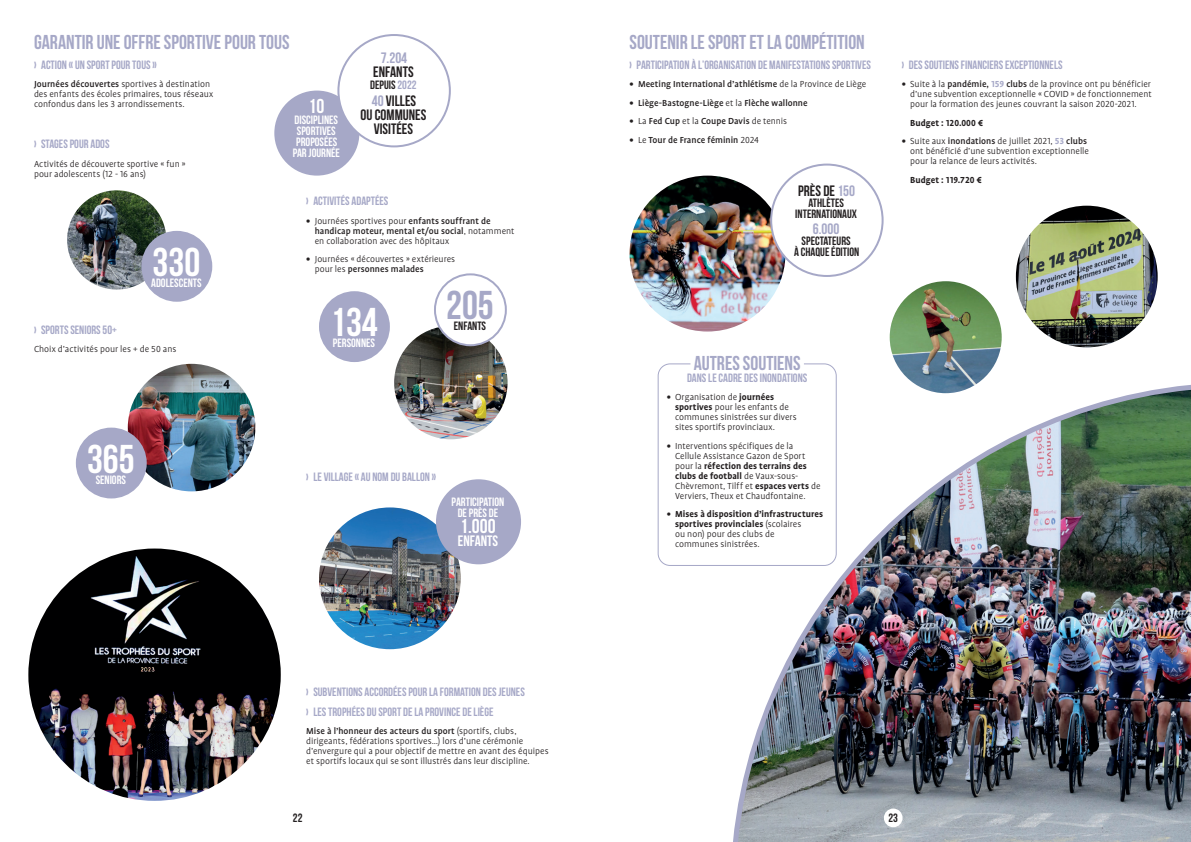
<style>
.page{position:relative;width:1191px;height:842px;background:#fff}
.page>*{position:absolute;margin:0;border:0;box-sizing:border-box;transform-origin:0 0}
.t1{font:700 40px "Bebas Neue";color:#fff}
.t2{font:700 40px "Bebas Neue";color:#a6a8c7}
.t3{font:700 20px "Bebas Neue";color:#a6a8c7}
.t4{font:700 20px "Bebas Neue";color:#fff}
.t5{font:700 15px/14px "Bebas Neue";color:#231f20;text-align:center}
.t6{font:700 15px "Bebas Neue";color:#a6a8c7}
.t7{font:700 15px "Bebas Neue";color:#fff}
.t8{font:700 12px/19.5px "Bebas Neue";color:#a6a8c7}
.t9{font:700 12px/11px "Bebas Neue";color:#fff;text-align:center}
.t10{font:700 12px/11px "Bebas Neue";color:#231f20;text-align:center}
.t11{font:300 10px/10px "Profile OT";color:#231f20}
.t12{font:500 10px "Profile OT";color:#231f20}
.t13{font:700 10px/10px "Profile OT";letter-spacing:.005em;color:#231f20}
.s1{font-weight:500}
.s2{color:#a6a8c7}
.s3{font-weight:700}
.s4{font-weight:300}
.s5{font-weight:700;color:#a6a8c7}
</style>
<div class="page">
<img style="left:733px;top:382px;width:458px;height:460px">
<img style="left:319px;top:507px;width:142px;height:142px;border-radius:71px">
<img style="left:28px;top:548px;width:253px;height:253px;border-radius:126px">
<img style="left:128px;top:364px;width:127px;height:127px;border-radius:64px">
<img style="left:394px;top:326px;width:113px;height:113px;border-radius:57px">
<div style="left:274px;top:91px;width:85px;height:85px;background:#a6a8c7;border-radius:50%"></div>
<div style="left:436px;top:479px;width:85px;height:85px;background:#a6a8c7;border-radius:50%"></div>
<img style="left:67px;top:190px;width:99px;height:100px;border-radius:50px">
<div style="left:141px;top:231px;width:71px;height:71px;background:#a6a8c7;border-radius:50%"></div>
<div style="left:76px;top:428px;width:71px;height:70px;background:#a6a8c7;border-radius:50%"></div>
<div style="left:319px;top:291px;width:71px;height:71px;background:#a6a8c7;border-radius:50%"></div>
<div style="left:435px;top:274px;width:71px;height:71px;background:#fff;border-radius:50%"></div>
<div style="left:434px;top:273px;width:73px;height:73px;border:2px solid #a6a8c7;border-radius:50%"></div>
<div style="left:338px;top:35px;width:112px;height:111px;background:#fff;border-radius:50%"></div>
<div style="left:337px;top:34px;width:114px;height:113px;border:2px solid #a6a8c7;border-radius:50%"></div>
<div style="left:657px;top:363px;width:179px;height:203px;border:1px solid #a6a8c7;border-radius:12px"></div>
<img style="left:629px;top:176px;width:156px;height:155px;border-radius:78px">
<img style="left:1016px;top:206px;width:141px;height:141px;border-radius:71px">
<img style="left:889px;top:281px;width:112px;height:112px;border-radius:56px">
<div style="left:771px;top:165px;width:111px;height:111px;background:#fff;border-radius:50%"></div>
<div style="left:770px;top:164px;width:113px;height:113px;border:2px solid #a6a8c7;border-radius:50%"></div>
<div style="left:884px;top:808px;width:18px;height:19px;background:#fff;border-radius:50%"></div>
<h2 class="t3" style="left:34px;top:31px;width:257px">GARANTIR UNE OFFRE SPORTIVE POUR TOUS</h2>
<p class="t8" style="left:34px;top:54px;width:124px">› ACTION « UN SPORT POUR TOUS»</p>
<p class="t11" style="left:34px;top:79px;width:181px"><span class="s1">Journées découvertes</span> sportives à destination des enfants des écoles primaires, tous réseaux confondus dans les 3 arrondissements.</p>
<h2 class="t4" style="left:308px;top:95px;width:17px">10</h2>
<p class="t9" style="left:293px;top:114px;width:49px">DISCIPLINES<br>SPORTIVES<br>PROPOSÉES<br>PAR JOURNÉE</p>
<p class="t8" style="left:34px;top:134px;width:77px">› STAGES POUR ADOS</p>
<p class="t11" style="left:34px;top:159px;width:153px">Activités de découverte sportive « fun » pour adolescents (12 - 16 ans)</p>
<h3 class="t6" style="left:381px;top:50px;width:28px">7.204</h3>
<h3 class="t5" style="left:373px;top:65px;width:42px">ENFANTS</h3>
<p class="t10" style="left:370px;top:79px;width:48px">DEPUIS<span class="s2">2022</span></p>
<h3 class="t5" style="left:360px;top:94px;width:67px"><span class="s2">40</span> VILLES<br>OU COMMUNES<br>VISITÉES</h3>
<h1 class="t1" style="left:153px;top:240px;width:49px">330</h1>
<p class="t9" style="left:151px;top:277px;width:52px">ADOLESCENTS</p>
<p class="t8" style="left:34px;top:320px;width:84px">› SPORTS SENIORS 50+</p>
<p class="t11" style="left:34px;top:345px;width:144px">Choix d’activités pour les + de 50 ans</p>
<h1 class="t1" style="left:87px;top:437px;width:49px">365</h1>
<p class="t9" style="left:96px;top:474px;width:32px">SENIORS</p>
<p class="t8" style="left:306px;top:191px;width:84px">› ACTIVITÉS ADAPTÉES</p>
<p class="t11" style="left:315px;top:216px;width:201px;text-indent:-8px"><span class="s3">•</span> Journées sportives pour <span class="s1">enfants souffrant de handicap moteur, mental et/ou social</span>, notamment en collaboration avec des hôpitaux</p>
<p class="t11" style="left:315px;top:254px;width:142px;text-indent:-8px"><span class="s3">•</span> Journées « découvertes » extérieures pour les <span class="s1">personnes malades</span></p>
<h1 class="t1" style="left:330px;top:300px;width:49px">134</h1>
<p class="t9" style="left:333px;top:337px;width:44px">PERSONNES</p>
<h1 class="t2" style="left:446px;top:283px;width:49px">205</h1>
<p class="t10" style="left:454px;top:320px;width:34px">ENFANTS</p>
<p class="t8" style="left:306px;top:467px;width:131px">› LE VILLAGE « AU NOM DU BALLON »</p>
<p class="t9" style="left:451px;top:496px;width:54px">PARTICIPATION<br>DE PRÈS DE</p>
<h2 class="t4" style="left:460px;top:515px;width:37px">1.000</h2>
<h3 class="t7" style="left:458px;top:533px;width:42px">ENFANTS</h3>
<p class="t8" style="left:306px;top:682px;width:220px">› SUBVENTIONS ACCORDÉES POUR LA FORMATION DES JEUNES › LES TROPHÉES DU SPORT DE LA PROVINCE DE LIÈGE</p>
<p class="t11" style="left:306px;top:726px;width:244px"><span class="s1">Mise à l’honneur des acteurs du sport</span> (sportifs, clubs, dirigeants, fédérations sportives…) lors d’une cérémonie d’envergure qui a pour objectif de mettre en avant des équipes et sportifs locaux qui se sont illustrés dans leur discipline.</p>
<h2 class="t3" style="left:629px;top:31px;width:237px">SOUTENIR LE SPORT ET LA COMPÉTITION</h2>
<p class="t8" style="left:629px;top:54px;width:243px">› PARTICIPATION À L’ORGANISATION DE MANIFESTATIONS SPORTIVES</p>
<p class="t12" style="left:629px;top:78px;width:238px"><span class="s3">•</span> Meeting International d’athlétisme <span class="s4">de la Province de Liège</span></p>
<p class="t12" style="left:629px;top:97px;width:180px"><span class="s3">•</span> Liège-Bastogne-Liège <span class="s4">et la</span> Flèche wallonne</p>
<p class="t12" style="left:629px;top:115px;width:159px"><span class="s3">•</span> <span class="s4">La</span> Fed Cup <span class="s4">et la</span> Coupe Davis <span class="s4">de tennis</span></p>
<p class="t12" style="left:629px;top:134px;width:131px"><span class="s3">•</span> <span class="s4">Le</span> Tour de France féminin <span class="s4">2024</span></p>
<h3 class="t5" style="left:798px;top:184px;width:58px">PRÈS DE <span class="s2">150</span></h3>
<p class="t10" style="left:795px;top:197px;width:63px">ATHLÈTES<br>INTERNATIONAUX</p>
<h3 class="t6" style="left:813px;top:220px;width:28px">6.000</h3>
<p class="t10" style="left:794px;top:235px;width:67px">SPECTATEURS<br>À CHAQUE ÉDITION</p>
<p class="t8" style="left:901px;top:55px;width:162px">› DES SOUTIENS FINANCIERS EXCEPTIONNELS</p>
<p class="t11" style="left:910px;top:79px;width:243px;text-align:justify;text-indent:-8px"><span class="s3">•</span> Suite à la <span class="s1">pandémie,</span> <span class="s5">159</span> <span class="s1">clubs</span> de la province ont pu bénéficier d’une subvention exceptionnelle « COVID » de fonctionnement pour la formation des jeunes couvrant la saison 2020-2021.</p>
<p class="t13" style="left:910px;top:118px;width:74px">Budget : 120.000 €</p>
<p class="t11" style="left:910px;top:136px;width:180px;text-indent:-9px"><span class="s3">•</span> Suite aux <span class="s1">inondations</span> de juillet 2021, <span class="s5">53</span> <span class="s1">clubs </span>ont bénéficié d’une subvention exceptionnelle pour la relance de leurs activités.</p>
<p class="t13" style="left:910px;top:175px;width:73px">Budget : 119.720 €</p>
<h2 class="t3" style="left:693px;top:352px;width:108px">AUTRES SOUTIENS</h2>
<p class="t8" style="left:687px;top:368px;width:122px">DANS LE CADRE DES INONDATIONS</p>
<p class="t11" style="left:675px;top:392px;width:123px;text-indent:-8px"><span class="s3">•</span> Organisation de <span class="s3">journées sportives</span> pour les enfants de communes sinistrées sur divers sites sportifs provinciaux.</p>
<p class="t11" style="left:675px;top:441px;width:147px;text-indent:-8px"><span class="s3">•</span> Interventions spécifiques de la Cellule Assistance Gazon de Sport pour la <span class="s3">réfection des terrains des clubs de football</span> de Vaux-sous-Chèvremont, Tilff et <span class="s3">espaces verts</span> de Verviers, Theux et Chaudfontaine.</p>
<p class="t13" style="left:675px;top:509px;width:149px;text-indent:-8px">• Mises à disposition d’infrastructures sportives provinciales <span class="s4">(scolaires<br>ou non) pour des clubs de<br>communes sinistrées.</span></p>
<p class="t10" style="left:293px;top:813px;width:11px">22</p>
<p class="t10" style="left:888px;top:813px;width:11px">23</p>
</div>
